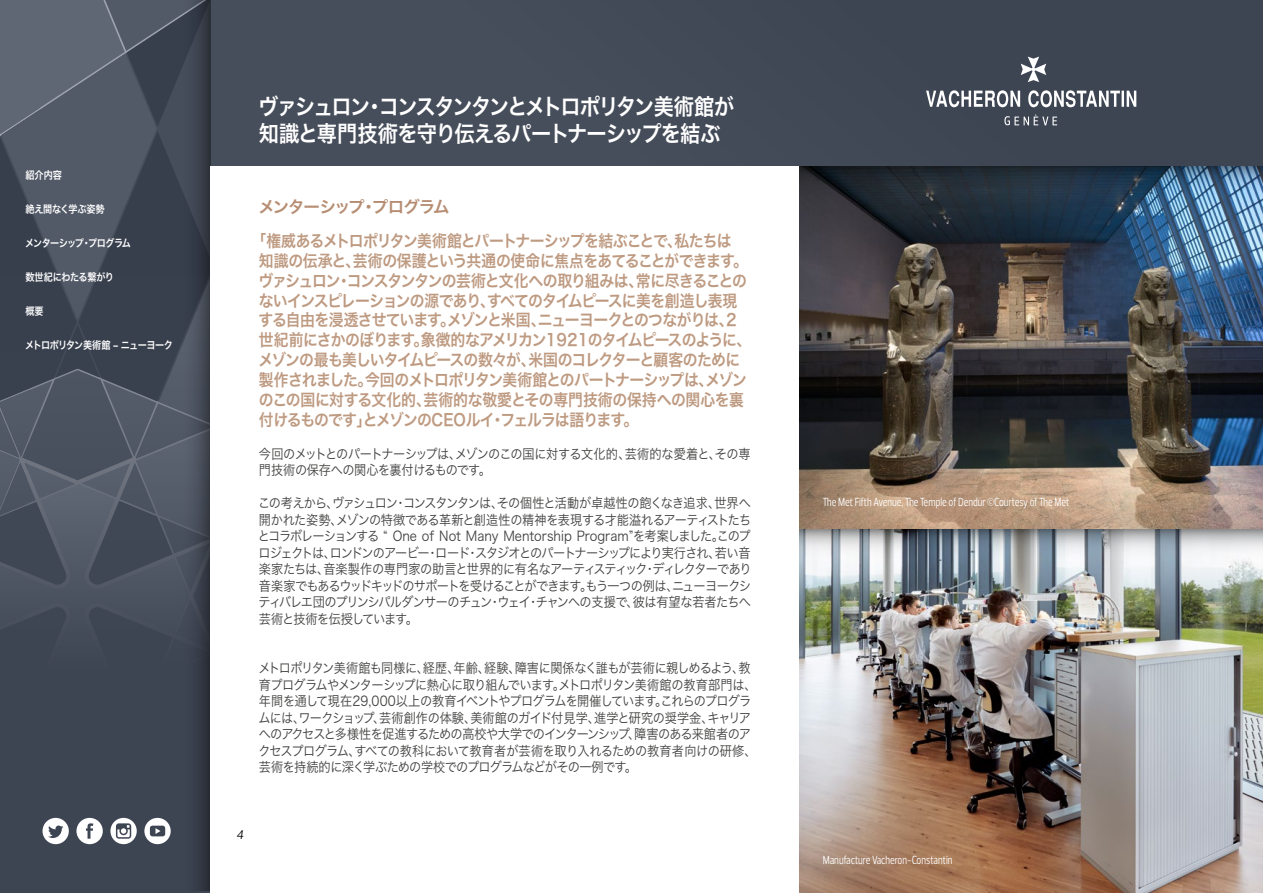
<style>
.page{position:relative;width:1263px;height:893px;background:#fff}
.page>*{position:absolute;margin:0;border:0;box-sizing:border-box;transform-origin:0 0}
.t1{font:22.5px/27px "Hira Kaku Pro W6";letter-spacing:-.07em;color:#fff;scale:.9 1}
.t2{font:16.5px/19.8px "Hira Kaku Pro W6";letter-spacing:-.06em;color:#be9a81;scale:.9 1}
.t3{font:16.5px "Hira Kaku Pro W6";letter-spacing:-.07em;color:#b68d72}
.t4{font:13.5px/16.5px "Hira Kaku Pro W3";letter-spacing:-.05em;color:#40403f;scale:.9 1}
.t5{font:italic 12.75px "Prelo";color:#000}
.t6{font:12px "Prelo Condensed";color:#fff;scale:.9 1}
.t7{font:10.5px "Hira Kaku Pro W6";letter-spacing:-.045em;color:#fff;scale:.87 1}
.t8{font:10.5px "Hira Kaku Pro W6";letter-spacing:-.07em;color:#fff;scale:.87 1}
.t9{font:10.5px "Hira Kaku Pro W6";letter-spacing:-.025em;color:#fff;scale:.87 1}
</style>
<div class="page">
<div style="left:210px;top:0;width:1053px;height:166px;background:#474e5b"></div>
<div style="left:0;top:0;width:210px;height:893px;background:#3d4452"></div>
<div style="left:163px;top:0;width:47px;height:891px;background:linear-gradient(to right,#424a59,#2f343f)"></div>
<svg style="left:926px;top:57px;width:210px;height:68px"></svg>
<svg style="left:0;top:0;width:210px;height:867px"></svg>
<img style="left:799px;top:214px;width:464px;height:316px">
<img style="left:799px;top:577px;width:464px;height:316px">
<svg style="left:799px;top:166px;width:464px;height:48px;background:#2f4354"></svg>
<svg style="left:799px;top:530px;width:464px;height:47px"></svg>
<p class="t7" style="left:26px;top:166px;width:43px">紹介内容</p>
<p class="t9" style="left:26px;top:200px;width:93px">絶え間なく学ぶ姿勢</p>
<p class="t8" style="left:25px;top:234px;width:123px">メンターシップ・プログラム</p>
<p class="t7" style="left:26px;top:268px;width:103px">数世紀にわたる繋がり</p>
<p class="t7" style="left:26px;top:302px;width:23px">概要</p>
<p class="t7" style="left:25px;top:335px;width:172px">メトロポリタン美術館 – ニューヨーク</p>
<h1 class="t1" style="left:258px;top:93px;width:531px">ヴァシュロン・コンスタンタンとメトロポリタン美術館が知識と専門技術を守り伝えるパートナーシップを結ぶ</h1>
<p class="t3" style="left:258px;top:192px;width:193px">メンターシップ・プログラム</p>
<p class="t2" style="left:258px;top:230px;width:549px;text-indent:-7px">「権威あるメトロポリタン美術館とパートナーシップを結ぶことで、私たちは<br>知識の伝承と、芸術の保護という共通の使命に焦点をあてることができます。ヴァシュロン・コンスタンタンの芸術と文化への取り組みは、常に尽きることのないインスピレーションの源であり、すべてのタイムピースに美を創造し表現する自由を浸透させています。メゾンと米国、ニューヨークとのつながりは、2世紀前にさかのぼります。象徴的なアメリカン1921のタイムピースのように、メゾンの最も美しいタイムピースの数々が、米国のコレクターと顧客のために製作されました。今回のメトロポリタン美術館とのパートナーシップは、メゾンのこの国に対する文化的、芸術的な敬愛とその専門技術の保持への関心を裏付けるものです」とメゾンのCEOルイ・フェルラは語ります。</p>
<p class="t4" style="left:259px;top:444px;width:548px">今回のメットとのパートナーシップは、メゾンのこの国に対する文化的、芸術的な愛着と、その専門技術の保存への関心を裏付けるものです。</p>
<p class="t4" style="left:258px;top:494px;width:550px;text-align:justify">この考えから、ヴァシュロン・コンスタンタンは、その個性と活動が卓越性の飽くなき追求、世界へ開かれた姿勢、メゾンの特徴である革新と創造性の精神を表現する才能溢れるアーティストたちとコラボレーションする “ One of Not Many Mentorship Program”を考案しました。このプロジェクトは、ロンドンのアービー・ロード・スタジオとのパートナーシップにより実行され、若い音楽家たちは、音楽製作の専門家の助言と世界的に有名なアーティスティック・ディレクターであり音楽家でもあるウッドキッドのサポートを受けることができます。もう一つの例は、ニューヨークシティバレエ団のプリンシパルダンサーのチュン・ウェイ・チャンへの支援で、彼は有望な若者たちへ芸術と技術を伝授しています。</p>
<p class="t4" style="left:258px;top:659px;width:555px">メトロポリタン美術館も同様に、経歴、年齢、経験、障害に関係なく誰もが芸術に親しめるよう、教育プログラムやメンターシップに熱心に取り組んでいます。メトロポリタン美術館の教育部門は、年間を通して現在29,000以上の教育イベントやプログラムを開催しています。これらのプログラムには、ワークショップ、芸術創作の体験、美術館のガイド付見学、進学と研究の奨学金、キャリアへのアクセスと多様性を促進するための高校や大学でのインターンシップ、障害のある来館者のアクセスプログラム、すべての教科において教育者が芸術を取り入れるための教育者向けの研修、芸術を持続的に深く学ぶための学校でのプログラムなどがその一例です。</p>
<p class="t5" style="left:236px;top:826px;width:9px">4</p>
<p class="t6" style="left:823px;top:495px;width:276px">The Met Fifth Avenue, The Temple of Dendur ©Courtesy of The Met</p>
<p class="t6" style="left:823px;top:853px;width:146px">Manufacture Vacheron-Constantin</p>
</div>
